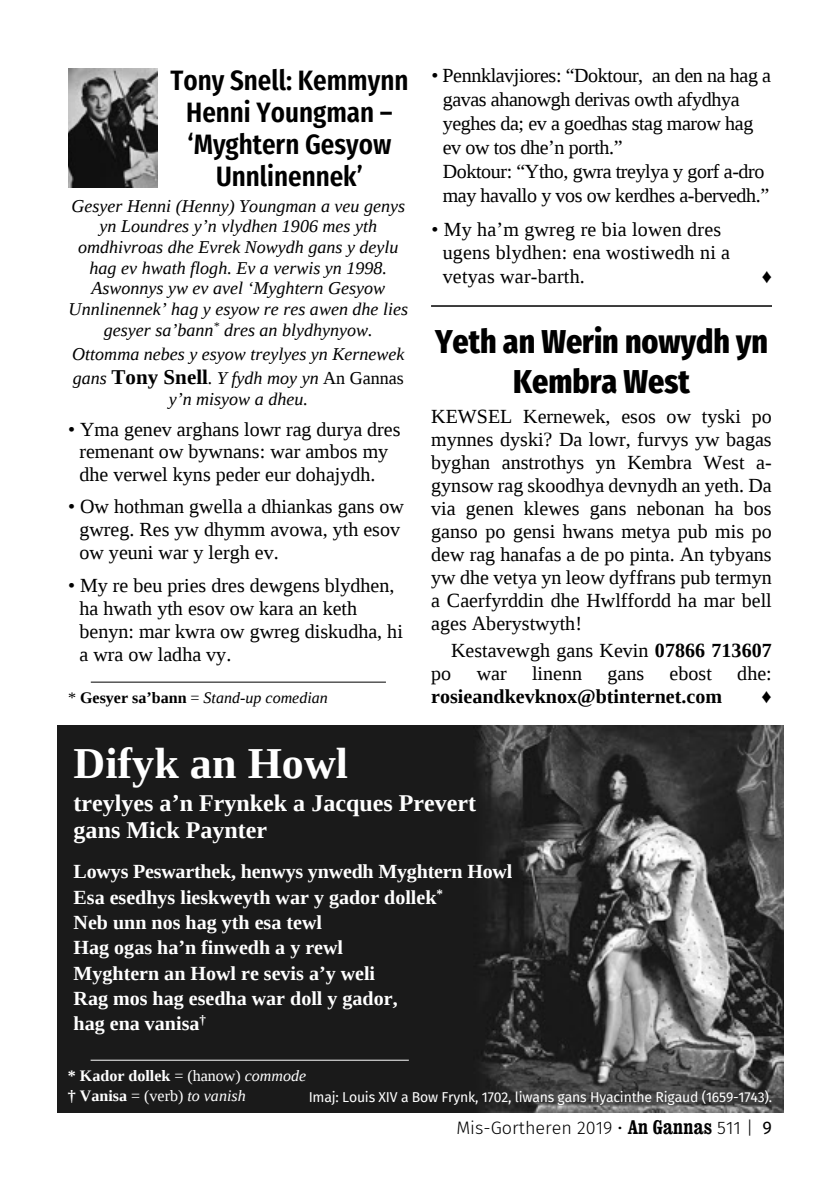
<style>
.page{position:relative;width:840px;height:1191px;background:#fff}
.page>*{position:absolute;margin:0;border:0;box-sizing:border-box;transform-origin:0 0}
.t1{font:700 44px "Liberation Serif";color:#fff}
.t2{font:800 33px/39.6px "Fira Sans Condensed";color:#000;text-align:center}
.t3{font:600 28px/32px "Fira Sans Condensed";color:#000;text-align:center}
.t4{font:700 24px/27.6px "Liberation Serif";color:#fff}
.t5{font:20px/23px "Liberation Serif";color:#000}
.t6{font:700 20px/25.2px "Liberation Serif";color:#fff}
.t7{font:20px/24px "Liberation Serif";letter-spacing:-.02em;color:#000}
.t8{font:700 20px "Liberation Serif";color:#000}
.t9{font:italic 18px/20.6px "Liberation Serif";color:#000;text-align:center}
.t10{font:300 18px "Fira Sans";color:#000}
.t11{font:700 16px/20.4px "Liberation Serif";color:#fff}
.t12{font:italic 16px "Liberation Serif";color:#000}
.t13{font:14px "Fira Sans";letter-spacing:-.015em;color:#fff}
.s1{font-weight:700;font-style:normal;font-size:21px}
.s2{font-style:normal}
.s3{font-weight:700;font-style:normal}
.s4{font-weight:700}
.s5{font-weight:400}
.s6{font-weight:400;font-style:italic}
.s7{font-family:"Clarendon";font-weight:700;font-stretch:condensed;font-size:20px}
</style>
<div class="page">
<img style="left:57px;top:725px;width:726px;height:387px">
<hr style="left:91px;top:1059px;width:317px;height:1px;background:#fff">
<hr style="left:431px;top:305px;width:340px;height:2px;background:#000">
<hr style="left:91px;top:681px;width:295px;height:1px;background:#000">
<img style="left:68px;top:68px;width:90px;height:119px">
<h3 class="t3" style="left:170px;top:65px;width:239px">Tony Snell: Kemmynn<br>Henni Youngman – ‘Myghtern Gesyow<br>Unnlinennek’</h3>
<p class="t9" style="left:69px;top:197px;width:341px">Gesyer Henni (Henny) Youngman a veu genys yn Loundres y’n vlydhen 1906 mes yth omdhivroas dhe Evrek Nowydh gans y deylu hag ev hwath flogh. Ev a verwis yn 1998.<br>Aswonnys yw ev avel ‘Myghtern Gesyow Unnlinennek’ hag y esyow re res awen dhe lies gesyer sa’bann<sup>*</sup> dres an blydhynyow.</p>
<p class="t9" style="left:72px;top:344px;width:333px;line-height:23.4px;text-align:left">Ottomma nebes y esyow treylyes yn Kernewek gans <span class="s1">Tony Snell</span>. Y fydh moy yn <span class="s2">An Gannas</span></p>
<p class="t9" style="left:169px;top:391px;width:141px">y’n misyow a dheu.</p>
<p class="t5" style="left:79px;top:420px;width:322px;text-indent:-11px">• Yma genev arghans lowr rag durya dres remenant ow bywnans: war ambos my dhe verwel kyns peder eur dohajydh.</p>
<p class="t5" style="left:79px;top:497px;width:326px;text-indent:-11px">• Ow hothman gwella a dhiankas gans ow gwreg. Res yw dhymm avowa, yth esov ow yeuni war y lergh ev.</p>
<p class="t5" style="left:79px;top:576px;width:325px;text-indent:-11px">• My re beu pries dres dewgens blydhen, ha hwath yth esov ow kara an keth benyn: mar kwra ow gwreg diskudha, hi a wra ow ladha vy.</p>
<p class="t12" style="left:68px;top:692px;width:261px"><span class="s2">*</span> <span class="s3">Gesyer sa’bann</span> <span class="s2">=</span> Stand-up comedian</p>
<p class="t7" style="left:442px;top:65px;width:330px;text-indent:-11px">• Pennklavjiores: “Doktour, an den na hag a gavas ahanowgh derivas owth afydhya yeghes da; ev a goedhas stag marow hag ev ow tos dhe’n porth.”<br>Doktour: “Ytho, gwra treylya y gorf a-dro may havallo y vos ow kerdhes a-bervedh.”</p>
<p class="t5" style="left:442px;top:219px;width:289px;line-height:24px;text-indent:-11px">• My ha’m gwreg re bia lowen dres ugens blydhen: ena wostiwedh ni a vetyas war-barth.</p>
<p class="t5" style="left:761px;top:267px;width:12px">♦</p>
<h2 class="t2" style="left:435px;top:322px;width:334px">Yeth an Werin nowydh yn<br>Kembra West</h2>
<p class="t5" style="left:431px;top:407px;width:342px;text-align:justify">KEWSEL Kernewek, esos ow tyski po mynnes dyski? Da lowr, furvys yw bagas byghan anstrothys yn Kembra West a&shy;gynsow rag skoodhya devnydh an yeth. Da via genen klewes gans nebonan ha bos ganso po gensi hwans metya pub mis po dew rag hanafas a de po pinta. An tybyans yw dhe vetya yn leow dyffrans pub termyn a Caerfyrddin dhe Hwlffordd ha mar bell ages Aberystwyth!</p>
<p class="t5" style="left:431px;top:641px;width:342px;text-indent:20px">Kestavewgh gans Kevin <span class="s4">07866 713607 </span>po</p>
<p class="t5" style="left:476px;top:664px;width:31px">war</p>
<p class="t5" style="left:531px;top:664px;width:51px">linenn</p>
<p class="t5" style="left:607px;top:664px;width:38px">gans</p>
<p class="t5" style="left:669px;top:664px;width:44px">ebost</p>
<p class="t5" style="left:736px;top:664px;width:36px">dhe:</p>
<p class="t8" style="left:431px;top:689px;width:292px">rosieandkevknox@btinternet.com</p>
<p class="t5" style="left:761px;top:687px;width:12px">♦</p>
<h1 class="t1" style="left:73px;top:748px;width:276px">Difyk an Howl</h1>
<p class="t4" style="left:73px;top:791px;width:404px">treylyes a’n Frynkek a Jacques Prevert gans Mick Paynter</p>
<p class="t6" style="left:73px;top:861px;width:440px">Lowys Peswarthek, henwys ynwedh Myghtern Howl<br>Esa esedhys lieskweyth war y gador dollek<sup>*<br></sup>Neb unn nos hag yth esa tewl<br>Hag ogas ha’n finwedh a y rewl<br>Myghtern an Howl re sevis a’y weli<br>Rag mos hag esedha war doll y gador,<br>hag ena vanisa<sup>†</sup></p>
<p class="t11" style="left:68px;top:1067px;width:240px">* Kador dollek <span class="s5">= (hanow)</span> <span class="s6">commode </span>† Vanisa <span class="s5">= (verb)</span> <span class="s6">to vanish</span></p>
<p class="t13" style="left:308px;top:1088px;width:465px">Imaj: Louis XIV a Bow Frynk, 1702, liwans gans Hyacinthe Rigaud (1659-1743).</p>
<p class="t10" style="left:456px;top:1117px;width:317px">Mis-Gortheren 2019 • <span class="s7">An Gannas</span> 511 | <span class="s5">9</span></p>
</div>
